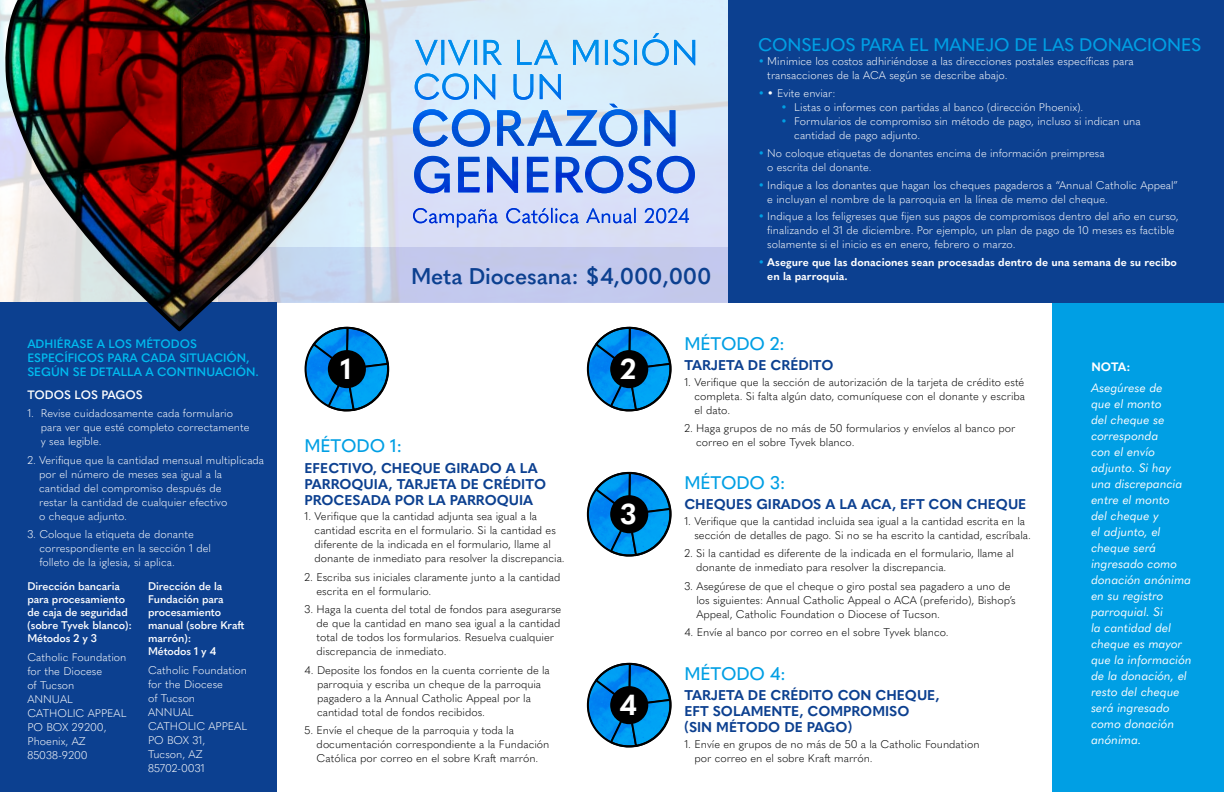
<style>
.page{position:relative;width:1224px;height:792px;background:#fff}
.page>*{position:absolute;margin:0;border:0;box-sizing:border-box;transform-origin:0 0}
.t1{font:700 28.3px "Quasimoda";color:#fff}
.t2{font:600 22.5px "Quasimoda";letter-spacing:-.01em;color:#0c4090}
.t3{font:500 18px "Quasimoda";letter-spacing:-.01em;color:#009fe4}
.t4{font:700 14px/16px "Quasimoda";color:#0c4090}
.t5{font:italic 12px/16px "Quasimoda";color:#fff}
.t6{font:600 12px/14px "Quasimoda";color:#01bbef}
.t7{font:600 12px "Quasimoda";letter-spacing:-.005em;color:#fff}
.t8{font:700 12px "Quasimoda";color:#fff}
.t9{font:300 11px/14px "Quasimoda";color:#000}
.t10{font:300 11px/14px "Quasimoda";color:#fff}
.t11{font:600 11px/13px "Quasimoda";letter-spacing:-.01em;color:#fff}
.t12{font:700 11px/14px "Quasimoda";color:#fff}
.s1{color:#009fe4}
</style>
<div class="page">
<img style="left:0;top:0;width:729px;height:303px">
<div style="left:1053px;top:303px;width:171px;height:489px;background:#009fe4"></div>
<img style="left:304px;top:333px;width:86px;height:78px">
<div style="left:305px;top:327px;width:84px;height:84px;border:2px solid #000;border-radius:50%"></div>
<div style="left:328px;top:350px;width:38px;height:38px;background:#000;border-radius:50%"></div>
<img style="left:586px;top:328px;width:86px;height:83px">
<div style="left:587px;top:327px;width:85px;height:84px;border:2px solid #000;border-radius:50%"></div>
<div style="left:610px;top:350px;width:38px;height:38px;background:#000;border-radius:50%"></div>
<img style="left:586px;top:473px;width:86px;height:81px">
<div style="left:587px;top:472px;width:85px;height:85px;border:2px solid #000;border-radius:50%"></div>
<div style="left:610px;top:495px;width:38px;height:38px;background:#000;border-radius:50%"></div>
<img style="left:586px;top:664px;width:86px;height:83px">
<div style="left:587px;top:663px;width:85px;height:84px;border:2px solid #000;border-radius:50%"></div>
<div style="left:610px;top:686px;width:38px;height:38px;background:#000;border-radius:50%"></div>
<div style="left:729px;top:0;width:495px;height:303px;background:#0c4090"></div>
<svg style="left:413px;top:33px;width:282px;height:194px;background:#a2b8ee"></svg>
<img style="left:415px;top:33px;width:280px;height:114px">
<div style="left:0;top:303px;width:277px;height:489px;background:#0c4090"></div>
<img style="left:2px;top:0;width:373px;height:333px">
<img style="left:75px;top:178px;width:195px;height:120px">
<svg style="left:37px;top:0;width:306px;height:178px;background:#720b0a"></svg>
<img style="left:181px;top:0;width:162px;height:154px">
<p class="t6" style="left:27px;top:336px;width:233px">ADHIÉRASE A LOS MÉTODOS<br>ESPECÍFICOS PARA CADA SITUACIÓN,<br>SEGÚN SE DETALLA A CONTINUACIÓN.</p>
<p class="t7" style="left:27px;top:385px;width:117px">TODOS LOS PAGOS</p>
<p class="t10" style="left:41px;top:406px;width:210px;text-indent:-13px">1. Revise cuidadosamente cada formulario para ver que esté completo correctamente y sea legible.</p>
<p class="t10" style="left:39px;top:452px;width:226px;text-indent:-12px">2. Verifique que la cantidad mensual multiplicada por el número de meses sea igual a la cantidad del compromiso después de<br>restar la cantidad de cualquier efectivo<br>o cheque adjunto.</p>
<p class="t10" style="left:39px;top:527px;width:173px;text-indent:-12px">3. Coloque la etiqueta de donante correspondiente en la sección 1 del folleto de la iglesia, si aplica.</p>
<p class="t11" style="left:27px;top:579px;width:106px">Dirección bancaria para procesamiento de caja de seguridad (sobre Tyvek blanco):<br>Métodos 2 y 3</p>
<p class="t10" style="left:27px;top:649px;width:101px">Catholic Foundation for the Diocese<br>of Tucson<br>ANNUAL<br>CATHOLIC APPEAL<br>PO BOX 29200,<br>Phoenix, AZ<br>85038-9200</p>
<p class="t11" style="left:148px;top:579px;width:98px">Dirección de la<br>Fundación para procesamiento manual (sobre Kraft marrón):<br>Métodos 1 y 4</p>
<p class="t10" style="left:148px;top:662px;width:101px">Catholic Foundation for the Diocese<br>of Tucson<br>ANNUAL<br>CATHOLIC APPEAL<br>PO BOX 31,<br>Tucson, AZ<br>85702-0031</p>
<h2 class="t2" style="left:411px;top:259px;width:302px">Meta Diocesana: $4,000,000</h2>
<h3 class="t3" style="left:758px;top:31px;width:445px">CONSEJOS PARA EL MANEJO DE LAS DONACIONES</h3>
<p class="t10" style="left:767px;top:54px;width:368px;text-indent:-9px"><span class="s1">•</span> Minimice los costos adhiriéndose a las direcciones postales específicas para transacciones de la ACA según se describe abajo.</p>
<p class="t10" style="left:758px;top:85px;width:79px"><span class="s1">•</span> • Evite enviar:</p>
<p class="t10" style="left:781px;top:99px;width:304px"><span class="s1">•</span> Listas o informes con partidas al banco (dirección Phoenix).</p>
<p class="t10" style="left:794px;top:113px;width:348px;text-indent:-13px"><span class="s1">•</span> Formularios de compromiso sin método de pago, incluso si indican una cantidad de pago adjunto.</p>
<p class="t10" style="left:767px;top:146px;width:339px;text-indent:-9px"><span class="s1">•</span> No coloque etiquetas de donantes encima de información preimpresa o escrita del donante.</p>
<p class="t10" style="left:767px;top:177px;width:412px;text-indent:-9px"><span class="s1">•</span> Indique a los donantes que hagan los cheques pagaderos a “Annual Catholic Appeal” e incluyan el nombre de la parroquia en la línea de memo del cheque.</p>
<p class="t10" style="left:767px;top:209px;width:413px;text-indent:-9px"><span class="s1">•</span> Indique a los feligreses que fijen sus pagos de compromisos dentro del año en curso, finalizando el 31 de diciembre. Por ejemplo, un plan de pago de 10 meses es factible solamente si el inicio es en enero, febrero o marzo.</p>
<p class="t12" style="left:767px;top:254px;width:411px;text-indent:-9px"><span class="s1">•</span> Asegure que las donaciones sean procesadas dentro de una semana de su recibo en la parroquia.</p>
<h1 class="t1" style="left:341px;top:347px;width:13px">1</h1>
<h1 class="t1" style="left:621px;top:347px;width:17px">2</h1>
<h3 class="t3" style="left:305px;top:432px;width:99px">MÉTODO 1:</h3>
<p class="t4" style="left:305px;top:459px;width:243px">EFECTIVO, CHEQUE GIRADO A LA<br>PARROQUIA, TARJETA DE CRÉDITO<br>PROCESADA POR LA PARROQUIA</p>
<p class="t9" style="left:315px;top:509px;width:252px;text-indent:-10px">1. Verifique que la cantidad adjunta sea igual a la cantidad escrita en el formulario. Si la cantidad es diferente de la indicada en el formulario, llame al donante de inmediato para resolver la discrepancia.</p>
<p class="t9" style="left:316px;top:569px;width:245px;text-indent:-12px">2. Escriba sus iniciales claramente junto a la cantidad escrita en el formulario.</p>
<p class="t9" style="left:317px;top:602px;width:246px;text-indent:-12px">3. Haga la cuenta del total de fondos para asegurarse de que la cantidad en mano sea igual a la cantidad total de todos los formularios. Resuelva cualquier discrepancia de inmediato.</p>
<p class="t9" style="left:317px;top:662px;width:234px;text-indent:-12px">4. Deposite los fondos en la cuenta corriente de la parroquia y escriba un cheque de la parroquia pagadero a la Annual Catholic Appeal por la cantidad total de fondos recibidos.</p>
<p class="t9" style="left:317px;top:723px;width:234px;text-indent:-12px">5. Envíe el cheque de la parroquia y toda la documentación correspondiente a la Fundación<br>Católica por correo en el sobre Kraft marrón.</p>
<h1 class="t1" style="left:620px;top:492px;width:18px">3</h1>
<h1 class="t1" style="left:620px;top:683px;width:19px">4</h1>
<h3 class="t3" style="left:684px;top:330px;width:102px">MÉTODO 2:</h3>
<p class="t4" style="left:684px;top:356px;width:151px">TARJETA DE CRÉDITO</p>
<p class="t9" style="left:694px;top:374px;width:332px;text-align:justify;text-indent:-10px">1. Verifique que la sección de autorización de la tarjeta de crédito esté completa. Si falta algún dato, comuníquese con el donante y escriba el dato.</p>
<p class="t9" style="left:696px;top:421px;width:321px;text-indent:-12px">2. Haga grupos de no más de 50 formularios y envíelos al banco por correo en el sobre Tyvek blanco.</p>
<h3 class="t3" style="left:684px;top:469px;width:103px">MÉTODO 3:</h3>
<p class="t4" style="left:684px;top:495px;width:344px">CHEQUES GIRADOS A LA ACA, EFT CON CHEQUE</p>
<p class="t9" style="left:694px;top:513px;width:338px;text-indent:-10px">1. Verifique que la cantidad incluida sea igual a la cantidad escrita en la sección de detalles de pago. Si no se ha escrito la cantidad, escríbala.</p>
<p class="t9" style="left:696px;top:546px;width:319px;text-indent:-12px">2. Si la cantidad es diferente de la indicada en el formulario, llame al donante de inmediato para resolver la discrepancia.</p>
<p class="t9" style="left:696px;top:578px;width:321px;text-indent:-12px">3. Asegúrese de que el cheque o giro postal sea pagadero a uno de los siguientes: Annual Catholic Appeal o ACA (preferido), Bishop’s<br>Appeal, Catholic Foundation o Diocese of Tucson.</p>
<p class="t9" style="left:684px;top:625px;width:266px">4. Envíe al banco por correo en el sobre Tyvek blanco.</p>
<h3 class="t3" style="left:684px;top:660px;width:103px">MÉTODO 4:</h3>
<p class="t4" style="left:684px;top:686px;width:257px">TARJETA DE CRÉDITO CON CHEQUE,<br>EFT SOLAMENTE, COMPROMISO (SIN MÉTODO DE PAGO)</p>
<p class="t9" style="left:694px;top:736px;width:287px;text-indent:-10px">1. Envíe en grupos de no más de 50 a la Catholic Foundation por correo en el sobre Kraft marrón.</p>
<p class="t8" style="left:1091px;top:358px;width:41px">NOTA:</p>
<p class="t5" style="left:1091px;top:379px;width:102px">Asegúrese de<br>que el monto<br>del cheque se corresponda<br>con el envío adjunto. Si hay una discrepancia entre el monto<br>del cheque y<br>el adjunto, el cheque será ingresado como donación anónima en su registro parroquial. Si<br>la cantidad del cheque es mayor que la información de la donación, el resto del cheque será ingresado como donación anónima.</p>
</div>
